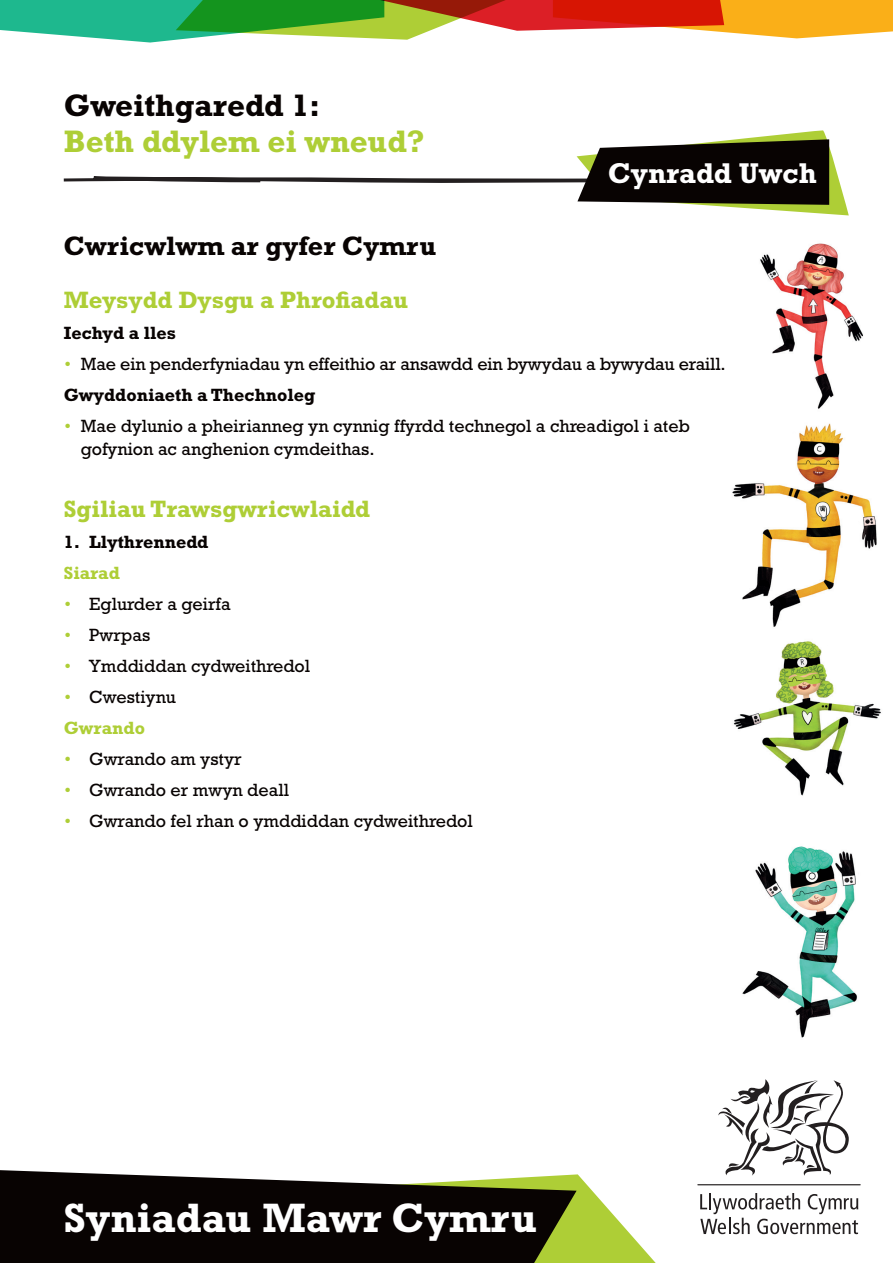
<style>
.page{position:relative;width:893px;height:1263px;background:#fff}
.page>*{position:absolute;margin:0;border:0;box-sizing:border-box;transform-origin:0 0}
.t1{font:700 41.7px "Rockwell";color:#fff}
.t2{font:700 31.5px "Rockwell";color:#aece36}
.t3{font:700 31.5px "Rockwell";color:#080302}
.t4{font:700 29.1px "Rockwell";color:#fff}
.t5{font:700 27px "Rockwell";color:#080302}
.t6{font:700 24px "Rockwell";color:#aece36}
.t7{font:18px/31px "Rockwell";color:#080302}
.t8{font:700 18px "Rockwell";color:#080302}
.t9{font:700 18px "Rockwell";color:#aece36}
.s1{font-style:italic;color:#aece36}
.s2{font-weight:700}
.s3{font-weight:700;color:#aece36}
</style>
<div class="page">
<svg style="left:577px;top:1174px;width:79px;height:89px"></svg>
<svg style="left:0;top:1170px;width:577px;height:93px;background:#26231a"></svg>
<img style="left:733px;top:641px;width:148px;height:155px">
<img style="left:760px;top:243px;width:103px;height:166px">
<img style="left:732px;top:423px;width:145px;height:204px">
<img style="left:742px;top:846px;width:115px;height:192px">
<svg style="left:718px;top:1079px;width:131px;height:97px"></svg>
<svg style="left:700px;top:1193px;width:158px;height:41px"></svg>
<hr style="left:697px;top:1184px;width:164px;height:1px;background:#231f20">
<svg style="left:63px;top:130px;width:786px;height:85px"></svg>
<svg style="left:0;top:0;width:893px;height:43px"></svg>
<h2 class="t3" style="left:64px;top:87px;width:258px">Gweithgaredd 1:</h2>
<h2 class="t2" style="left:64px;top:123px;width:363px">Beth ddylem ei wneud?</h2>
<h3 class="t4" style="left:608px;top:156px;width:210px">Cynradd Uwch</h3>
<h3 class="t5" style="left:64px;top:230px;width:374px">Cwricwlwm ar gyfer Cymru</h3>
<h3 class="t6" style="left:64px;top:286px;width:346px">Meysydd Dysgu a Phrofiadau</h3>
<p class="t8" style="left:64px;top:323px;width:114px">Iechyd a lles</p>
<p class="t7" style="left:64px;top:349px;width:663px"><span class="s1">•</span> Mae ein penderfyniadau yn effeithio ar ansawdd ein bywydau a bywydau eraill.<br><span class="s2">Gwyddoniaeth a Thechnoleg</span></p>
<p class="t7" style="left:81px;top:415px;width:611px;line-height:22.5px;text-indent:-17px"><span class="s1">•</span> Mae dylunio a pheirianneg yn cynnig ffyrdd technegol a chreadigol i ateb gofynion ac anghenion cymdeithas.</p>
<h3 class="t6" style="left:64px;top:495px;width:308px">Sgiliau Trawsgwricwlaidd</h3>
<p class="t8" style="left:64px;top:531px;width:146px">1. Llythrennedd</p>
<p class="t9" style="left:64px;top:562px;width:58px">Siarad</p>
<p class="t7" style="left:64px;top:588px;width:169px"><span class="s1">•</span> Eglurder a geirfa</p>
<p class="t7" style="left:64px;top:619px;width:88px"><span class="s1">•</span> Pwrpas</p>
<p class="t7" style="left:64px;top:650px;width:248px"><span class="s1">•</span> Ymddiddan cydweithredol</p>
<p class="t7" style="left:64px;top:681px;width:114px"><span class="s1">•</span> Cwestiynu<br><span class="s3">Gwrando</span></p>
<p class="t7" style="left:64px;top:743px;width:179px"><span class="s1">•</span> Gwrando am ystyr</p>
<p class="t7" style="left:64px;top:774px;width:227px"><span class="s1">•</span> Gwrando er mwyn deall</p>
<p class="t7" style="left:64px;top:805px;width:411px"><span class="s1">•</span> Gwrando fel rhan o ymddiddan cydweithredol</p>
<h1 class="t1" style="left:64px;top:1193px;width:475px">Syniadau Mawr Cymru</h1>
</div>
